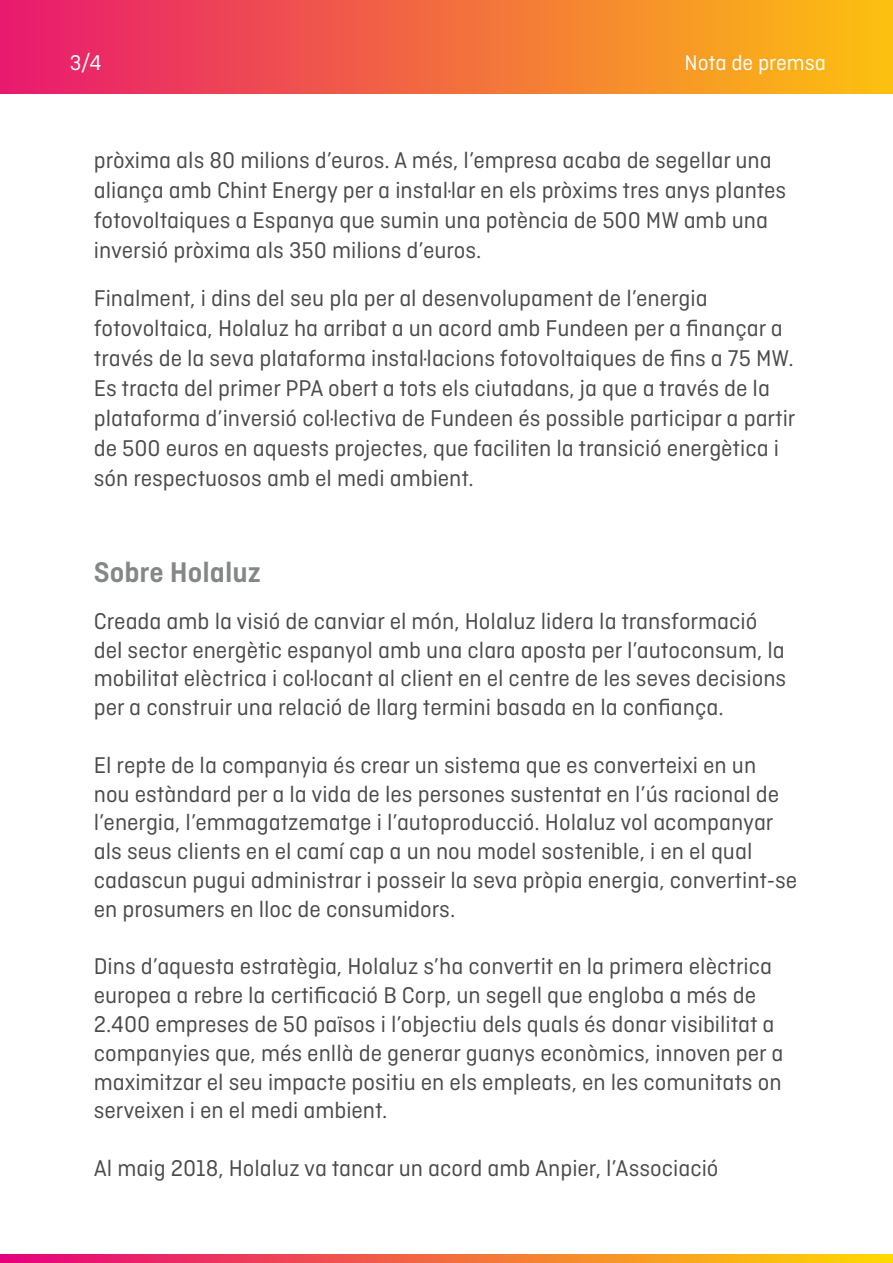
<style>
.page{position:relative;width:893px;height:1263px;background:#fff}
.page>*{position:absolute;margin:0;border:0;box-sizing:border-box;transform-origin:0 0}
.t1{font:600 30px "Ciutadella";color:#858787}
.t2{font:24px/28.8px "Ciutadella";color:#4a4a4a}
.t3{font:22.5px "Ciutadella";color:#fff}
</style>
<div class="page">
<div style="left:0;top:0;width:892px;height:93px;background:linear-gradient(to right,#e9196f,#fcc10f)"></div>
<svg style="left:0;top:1254px;width:892px;height:9px;background:#f26c3f"></svg>
<p class="t3" style="left:70px;top:51px;width:33px">3/4</p>
<p class="t3" style="left:684px;top:51px;width:143px">Nota de premsa</p>
<p class="t2" style="left:94px;top:145px;width:694px;line-height:30px">pròxima als 80 milions d’euros. A més, l’empresa acaba de segellar una aliança amb Chint Energy per a instal·lar en els pròxims tres anys plantes fotovoltaiques a Espanya que sumin una potència de 500 MW amb una inversió pròxima als 350 milions d’euros.</p>
<p class="t2" style="left:94px;top:283px;width:703px;line-height:30px">Finalment, i dins del seu pla per al desenvolupament de l’energia fotovoltaica, Holaluz ha arribat a un acord amb Fundeen per a finançar a través de la seva plataforma instal·lacions fotovoltaiques de fins a 75 MW.<br>Es tracta del primer PPA obert a tots els ciutadans, ja que a través de la plataforma d’inversió col·lectiva de Fundeen és possible participar a partir de 500 euros en aquests projectes, que faciliten la transició energètica i són respectuosos amb el medi ambient.</p>
<p class="t1" style="left:94px;top:555px;width:168px">Sobre Holaluz</p>
<p class="t2" style="left:94px;top:606px;width:694px">Creada amb la visió de canviar el món, Holaluz lidera la transformació del sector energètic espanyol amb una clara aposta per l’autoconsum, la mobilitat elèctrica i col·locant al client en el centre de les seves decisions per a construir una relació de llarg termini basada en la confiança.</p>
<p class="t2" style="left:94px;top:750px;width:705px">El repte de la companyia és crear un sistema que es converteixi en un nou estàndard per a la vida de les persones sustentat en l’ús racional de l’energia, l’emmagatzematge i l’autoproducció. Holaluz vol acompanyar als seus clients en el camí cap a un nou model sostenible, i en el qual cadascun pugui administrar i posseir la seva pròpia energia, convertint-se en prosumers en lloc de consumidors.</p>
<p class="t2" style="left:94px;top:952px;width:691px">Dins d’aquesta estratègia, Holaluz s’ha convertit en la primera elèctrica europea a rebre la certificació B Corp, un segell que engloba a més de 2.400 empreses de 50 països i l’objectiu dels quals és donar visibilitat a companyies que, més enllà de generar guanys econòmics, innoven per a maximitzar el seu impacte positiu en els empleats, en les comunitats on serveixen i en el medi ambient.</p>
<p class="t2" style="left:94px;top:1154px;width:626px">Al maig 2018, Holaluz va tancar un acord amb Anpier, l’Associació</p>
</div>
